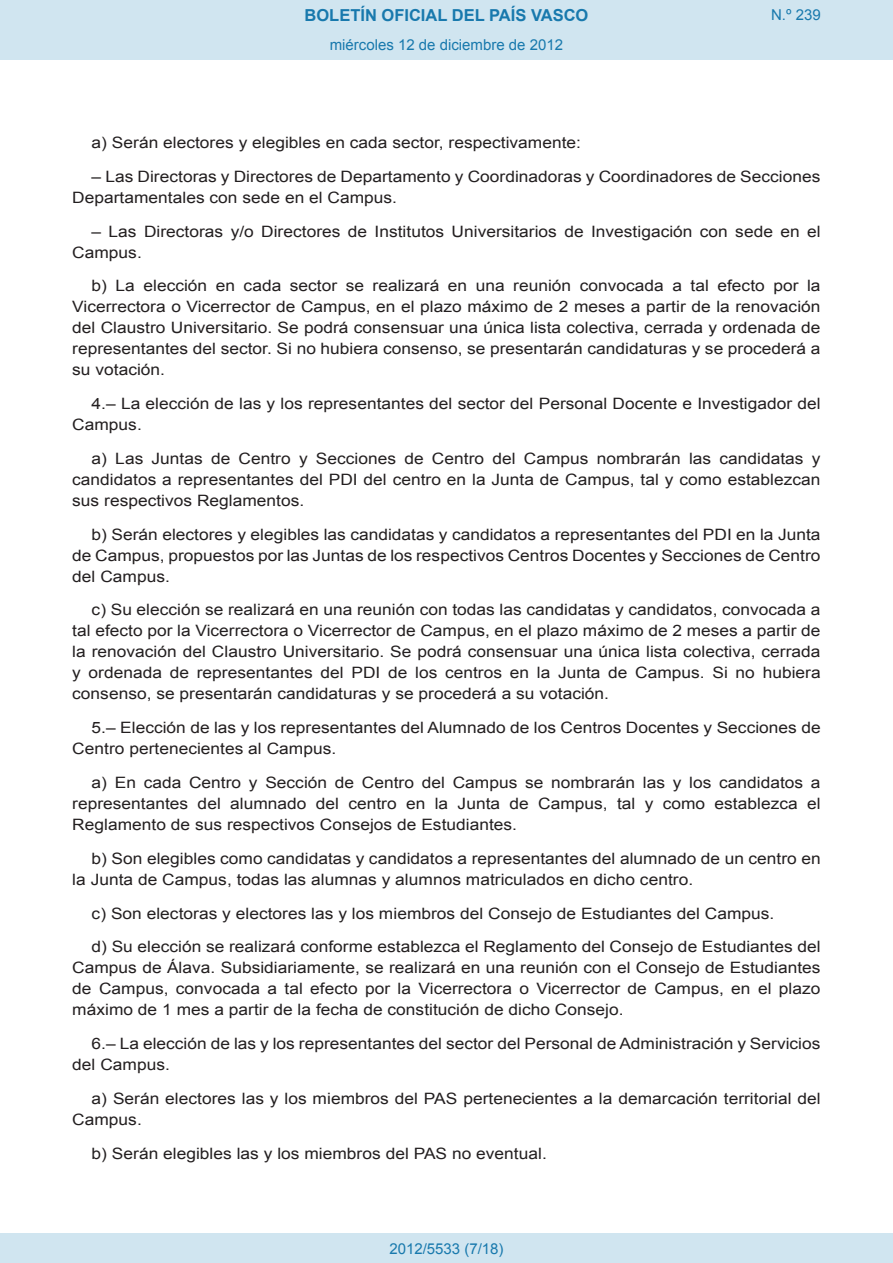
<style>
.page{position:relative;width:893px;height:1263px;background:#fff}
.page>*{position:absolute;margin:0;border:0;box-sizing:border-box;transform-origin:0 0}
.t1{font:700 16.5px "Arial";color:#1879ad}
.BOPVDetalle{font:15.6px/21px "Arial";color:#231f20;scale:1.11 1}
.Paginacion_Centro{font:15px "Arial";color:#1879ad}
</style>
<div class="page">
<div style="left:0;top:0;width:893px;height:60px;background:#d0e5f0"></div>
<div style="left:0;top:1233px;width:893px;height:30px;background:#d0e5f0"></div>
<p class="t1" style="left:305px;top:4px;width:285px">BOLETÍN OFICIAL DEL PAÍS VASCO</p>
<p class="Paginacion_Centro" style="left:330px;top:35px;width:235px">miércoles 12 de diciembre de 2012</p>
<p class="Paginacion_Centro" style="left:771px;top:5px;width:51px">N.º 239</p>
<p class="BOPVDetalle" style="left:92px;top:132px;width:442px">a) Serán electores y elegibles en cada sector, respectivamente:</p>
<p class="BOPVDetalle" style="left:72px;top:166px;width:676px;text-indent:19px">– Las Directoras y Directores de Departamento y Coordinadoras y Coordinadores de Secciones<br>Departamentales con sede en el Campus.</p>
<p class="BOPVDetalle" style="left:72px;top:221px;width:676px;text-indent:19px">– Las Directoras y/o Directores de Institutos Universitarios de Investigación con sede en el<br>Campus.</p>
<p class="BOPVDetalle" style="left:72px;top:276px;width:676px;text-align:justify;text-indent:19px">b) La elección en cada sector se realizará en una reunión convocada a tal efecto por la Vicerrectora o Vicerrector de Campus, en el plazo máximo de 2 meses a partir de la renovación del Claustro Universitario. Se podrá consensuar una única lista colectiva, cerrada y ordenada de representantes del sector. Si no hubiera consenso, se presentarán candidaturas y se procederá a su votación.</p>
<p class="BOPVDetalle" style="left:72px;top:393px;width:676px;text-indent:19px">4.– La elección de las y los representantes del sector del Personal Docente e Investigador del<br>Campus.</p>
<p class="BOPVDetalle" style="left:72px;top:448px;width:676px;text-align:justify;text-indent:19px">a) Las Juntas de Centro y Secciones de Centro del Campus nombrarán las candidatas y candidatos a representantes del PDI del centro en la Junta de Campus, tal y como establezcan sus respectivos Reglamentos.</p>
<p class="BOPVDetalle" style="left:72px;top:524px;width:676px;text-align:justify;text-indent:19px">b) Serán electores y elegibles las candidatas y candidatos a representantes del PDI en la Junta de Campus, propuestos por las Juntas de los respectivos Centros Docentes y Secciones de Centro del Campus.</p>
<p class="BOPVDetalle" style="left:72px;top:600px;width:676px;text-align:justify;text-indent:19px">c) Su elección se realizará en una reunión con todas las candidatas y candidatos, convocada a tal efecto por la Vicerrectora o Vicerrector de Campus, en el plazo máximo de 2 meses a partir de la renovación del Claustro Universitario. Se podrá consensuar una única lista colectiva, cerrada y ordenada de representantes del PDI de los centros en la Junta de Campus. Si no hubiera consenso, se presentarán candidaturas y se procederá a su votación.</p>
<p class="BOPVDetalle" style="left:72px;top:717px;width:676px;text-indent:19px">5.– Elección de las y los representantes del Alumnado de los Centros Docentes y Secciones de<br>Centro pertenecientes al Campus.</p>
<p class="BOPVDetalle" style="left:72px;top:772px;width:676px;text-align:justify;text-indent:19px">a) En cada Centro y Sección de Centro del Campus se nombrarán las y los candidatos a representantes del alumnado del centro en la Junta de Campus, tal y como establezca el Reglamento de sus respectivos Consejos de Estudiantes.</p>
<p class="BOPVDetalle" style="left:72px;top:848px;width:676px;text-indent:19px">b) Son elegibles como candidatas y candidatos a representantes del alumnado de un centro en la Junta de Campus, todas las alumnas y alumnos matriculados en dicho centro.</p>
<p class="BOPVDetalle" style="left:92px;top:903px;width:617px">c) Son electoras y electores las y los miembros del Consejo de Estudiantes del Campus.</p>
<p class="BOPVDetalle" style="left:72px;top:936px;width:676px;text-align:justify;text-indent:19px">d) Su elección se realizará conforme establezca el Reglamento del Consejo de Estudiantes del Campus de Álava. Subsidiariamente, se realizará en una reunión con el Consejo de Estudiantes de Campus, convocada a tal efecto por la Vicerrectora o Vicerrector de Campus, en el plazo máximo de 1 mes a partir de la fecha de constitución de dicho Consejo.</p>
<p class="BOPVDetalle" style="left:72px;top:1033px;width:676px;text-indent:19px">6.– La elección de las y los representantes del sector del Personal de Administración y Servicios del Campus.</p>
<p class="BOPVDetalle" style="left:72px;top:1088px;width:676px;text-indent:19px">a) Serán electores las y los miembros del PAS pertenecientes a la demarcación territorial del<br>Campus.</p>
<p class="BOPVDetalle" style="left:92px;top:1143px;width:412px">b) Serán elegibles las y los miembros del PAS no eventual.</p>
<p class="Paginacion_Centro" style="left:389px;top:1238px;width:116px">2012/5533 (7/18)</p>
</div>
